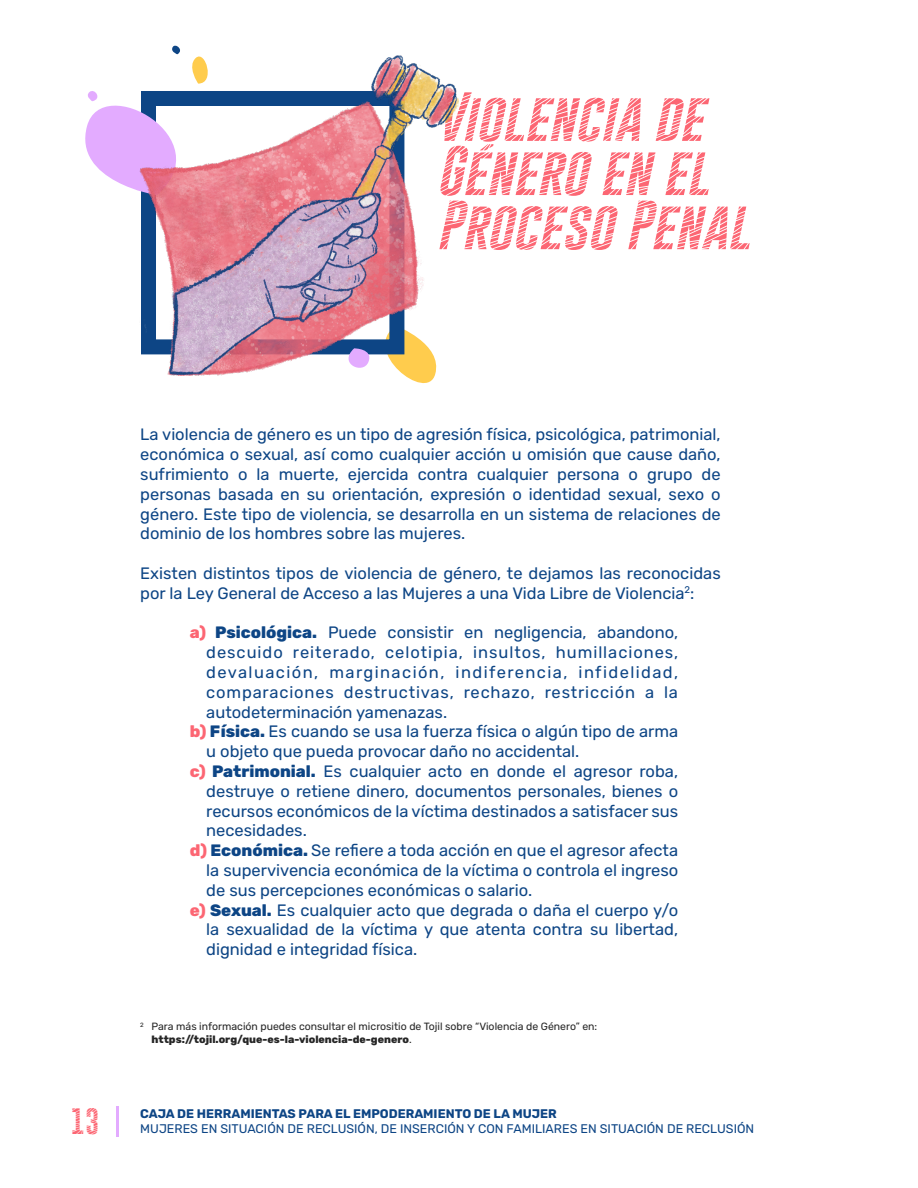
<style>
.page{position:relative;width:918px;height:1188px;background:#fff}
.page>*{position:absolute;margin:0;border:0;box-sizing:border-box;transform-origin:0 0}
.t1{font:italic 50.7px/54.2px "Gobold CUTS";color:#fc6673}
.t2{font:26.7px "Gobold CUTS";color:#fc6673}
.t3{font:16.5px/19.8px "Rubik";color:#0d4585;text-align:justify}
.t4{font:12.45px "Rubik";color:#0d4585}
.t5{font:700 12.45px "Rubik";color:#0d4585}
.t6{font:10.5px "Rubik";color:#262626}
.t7{font:800 10.5px "Rubik";color:#262626}
.t8{font:6.15px "Rubik";color:#262626}
.s1{font-weight:800;color:#fc6673}
.s2{font-weight:800}
.s3{font-weight:400}
</style>
<div class="page">
<hr style="left:116px;top:1106px;width:2px;height:31px;background:#e3abff">
<svg style="left:404px;top:375px;width:31px;height:9px"></svg>
<svg style="left:85px;top:45px;width:95px;height:146px"></svg>
<img style="left:139px;top:56px;width:320px;height:319px">
<p class="t1" style="left:436px;top:90px;width:315px">Violencia de<br>Género en el<br>Proceso Penal</p>
<h2 class="t2" style="left:71px;top:1104px;width:30px">13</h2>
<p class="t3" style="left:140px;top:425px;width:582px">La violencia de género es un tipo de agresión física, psicológica, patrimonial, económica o sexual, así como cualquier acción u omisión que cause daño, sufrimiento o la muerte, ejercida contra cualquier persona o grupo de personas basada en su orientación, expresión o identidad sexual, sexo o género. Este tipo de violencia, se desarrolla en un sistema de relaciones de dominio de los hombres sobre las mujeres.</p>
<p class="t3" style="left:140px;top:564px;width:582px">Existen distintos tipos de violencia de género, te dejamos las reconocidas por la Ley General de Acceso a las Mujeres a una Vida Libre de Violencia<sup>2</sup>:</p>
<p class="t3" style="left:206px;top:623px;width:474px;text-indent:-17px"><span class="s1">a)</span> <span class="s2">Psicológica.</span> Puede consistir en negligencia, abandono, descuido reiterado, celotipia, insultos, humillaciones, devaluación, marginación, indiferencia, infidelidad, comparaciones destructivas, rechazo, restricción a la autodeterminación yamenazas.</p>
<p class="t3" style="left:206px;top:722px;width:473px;text-indent:-17px"><span class="s1">b)</span> <span class="s2">Física.</span> Es cuando se usa la fuerza física o algún tipo de arma u objeto que pueda provocar daño no accidental.</p>
<p class="t3" style="left:206px;top:762px;width:473px;text-indent:-17px"><span class="s1">c)</span> <span class="s2">Patrimonial.</span> Es cualquier acto en donde el agresor roba, destruye o retiene dinero, documentos personales, bienes o recursos económicos de la víctima destinados a satisfacer sus necesidades.</p>
<p class="t3" style="left:206px;top:841px;width:473px;text-indent:-17px"><span class="s1">d)</span> <span class="s2">Económica.</span> Se refiere a toda acción en que el agresor afecta la supervivencia económica de la víctima o controla el ingreso de sus percepciones económicas o salario.</p>
<p class="t3" style="left:206px;top:900px;width:473px;text-indent:-17px"><span class="s1">e)</span> <span class="s2">Sexual.</span> Es cualquier acto que degrada o daña el cuerpo y/o la sexualidad de la víctima y que atenta contra su libertad, dignidad e integridad física.</p>
<p class="t8" style="left:140px;top:1021px;width:5px">2</p>
<p class="t6" style="left:152px;top:1021px;width:447px">Para más información puedes consultar el micrositio de Tojil sobre “Violencia de Género” en:</p>
<p class="t7" style="left:152px;top:1033px;width:262px">https://tojil.org/que-es-la-violencia-de-genero<span class="s3">.</span></p>
<p class="t5" style="left:140px;top:1107px;width:418px">CAJA DE HERRAMIENTAS PARA EL EMPODERAMIENTO DE LA MUJER</p>
<p class="t4" style="left:140px;top:1122px;width:615px">MUJERES EN SITUACIÓN DE RECLUSIÓN, DE INSERCIÓN Y CON FAMILIARES EN SITUACIÓN DE RECLUSIÓN</p>
</div>
